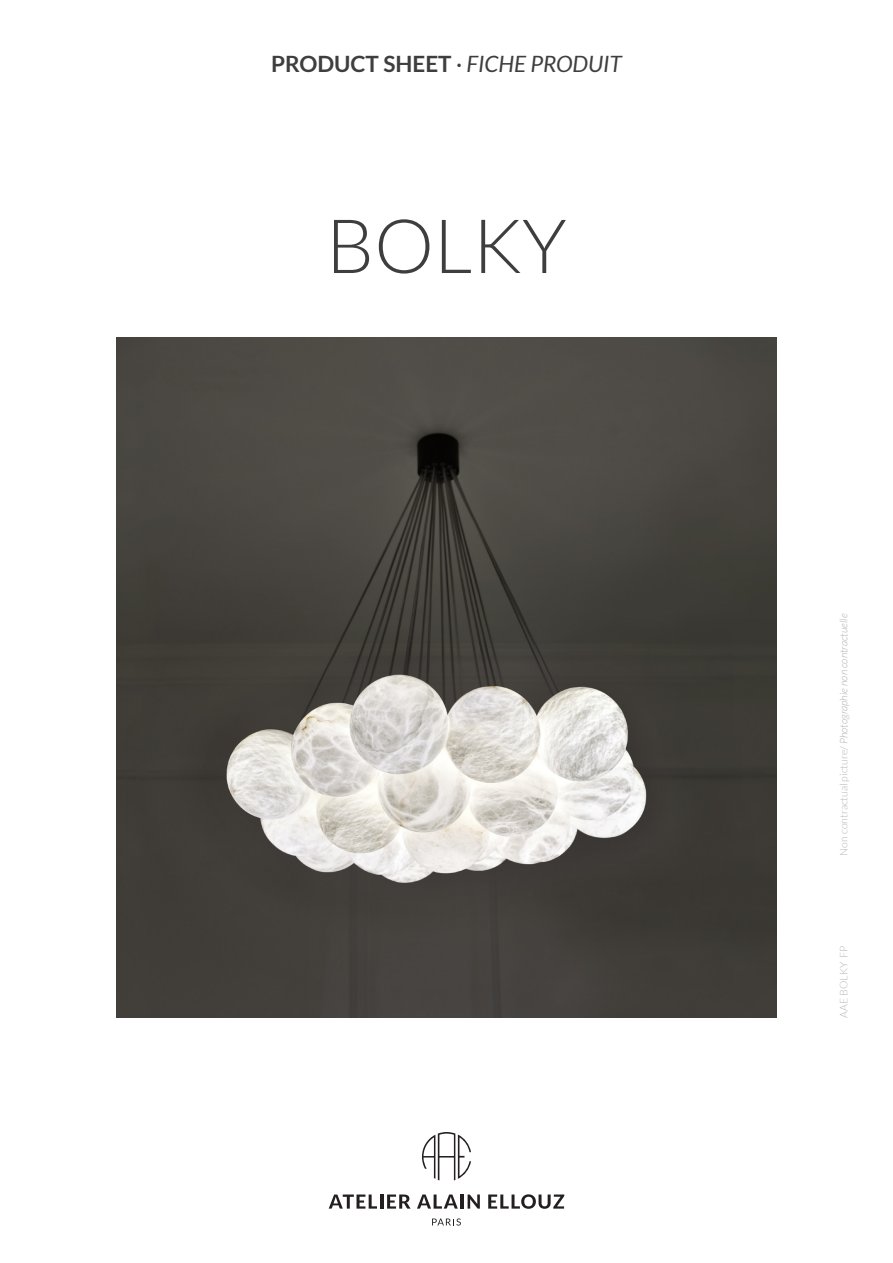
<style>
.page{position:relative;width:893px;height:1263px;background:#fff}
.page>*{position:absolute;margin:0;border:0;box-sizing:border-box;transform-origin:0 0}
.t1{font:300 75px "Lato";color:#3e3e3f}
.t2{font:700 22.5px "Lato";color:#3e3e3f}
.t3{font:italic 300 10.5px "Lato";color:#b2b3b7}
.t4{font:300 10.5px "Lato";color:#b2b3b7}
.s1{font-weight:400}
.s2{font-weight:400;font-style:italic}
.s3{font-style:normal}
</style>
<div class="page">
<img style="left:117px;top:337px;width:659px;height:680px">
<svg style="left:422px;top:1132px;width:49px;height:48px"></svg>
<svg style="left:329px;top:1194px;width:48px;height:14px"></svg>
<hr style="left:380px;top:1194px;width:3px;height:14px;background:#231f20">
<svg style="left:387px;top:1194px;width:23px;height:14px"></svg>
<svg style="left:417px;top:1194px;width:41px;height:14px"></svg>
<hr style="left:461px;top:1194px;width:3px;height:14px;background:#231f20">
<svg style="left:468px;top:1194px;width:12px;height:14px"></svg>
<svg style="left:488px;top:1194px;width:76px;height:15px"></svg>
<svg style="left:432px;top:1218px;width:29px;height:7px"></svg>
<p class="t2" style="left:271px;top:51px;width:352px">PRODUCT SHEET <span class="s1">·</span> <span class="s2">FICHE PRODUIT</span></p>
<p class="t1" style="left:326px;top:206px;width:242px">BOLKY</p>
<p class="t3" style="left:838px;top:855px;width:243px;rotate:-90deg"><span class="s3">Non contractual picture/</span> Photographie non contractuelle</p>
<p class="t4" style="left:838px;top:1017px;width:73px;rotate:-90deg">AAE BOLKY FP</p>
</div>
